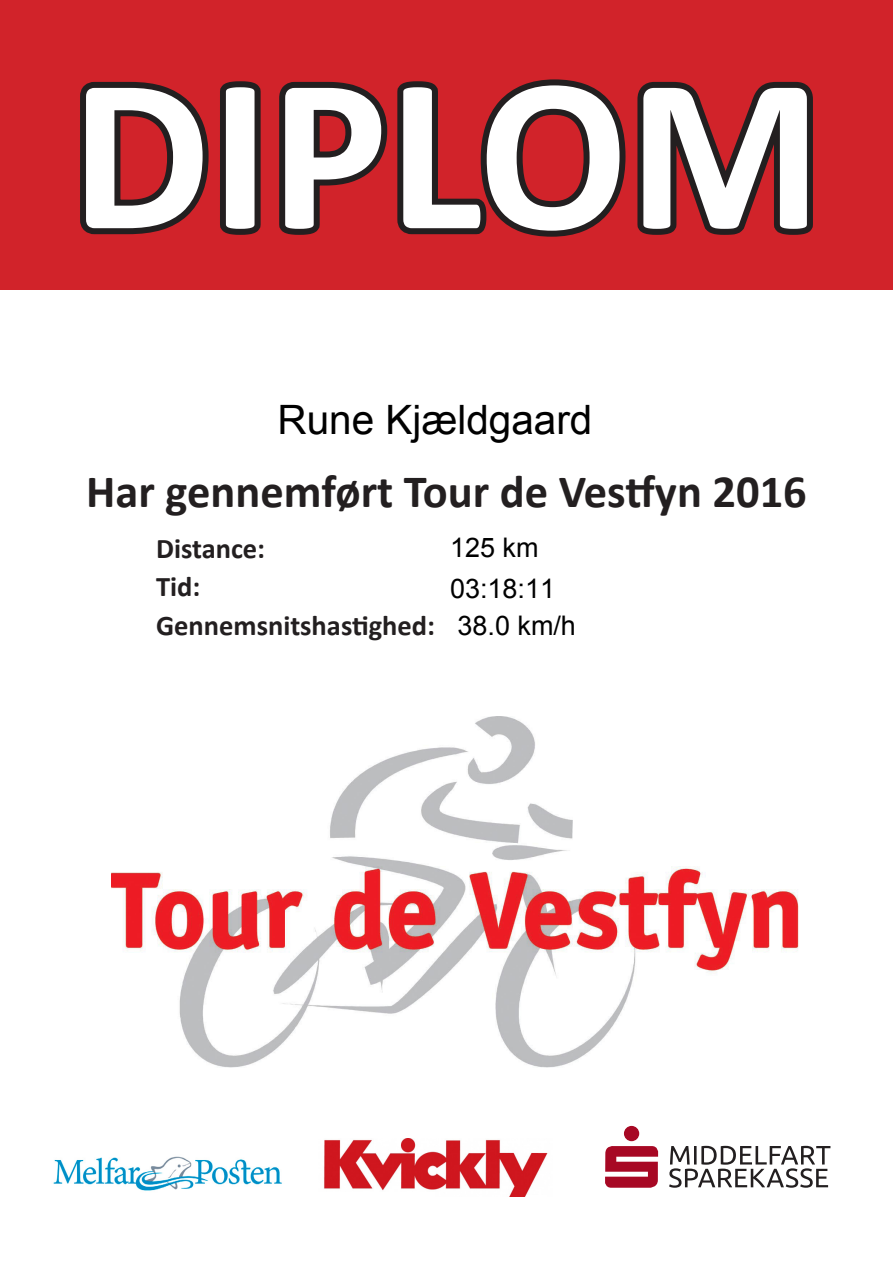
<style>
.page{position:relative;width:893px;height:1263px;background:#fff}
.page>*{position:absolute;margin:0;border:0;box-sizing:border-box;transform-origin:0 0}
.t1{font:700 222px "Calibri";color:#fff}
.t2{font:700 46.5px "Calibri";color:#231f20}
.t3{font:40.5px "Arial";color:#000}
.t4{font:700 28.5px/38.4px "Calibri";color:#231f20}
.t5{font:27px/37.5px "Arial";color:#000}
</style>
<div class="page">
<div style="left:0;top:0;width:893px;height:290px;background:#d1232a"></div>
<svg style="left:80px;top:79px;width:733px;height:158px"></svg>
<img style="left:112px;top:716px;width:687px;height:352px">
<svg style="left:669px;top:1146px;width:161px;height:42px"></svg>
<svg style="left:605px;top:1146px;width:53px;height:42px"></svg>
<div style="left:624px;top:1126px;width:15px;height:15px;background:#a70824;border-radius:50%"></div>
<img style="left:324px;top:1138px;width:224px;height:58px">
<img style="left:53px;top:1156px;width:229px;height:35px">
<h1 class="t1" style="left:71px;top:-2px;width:753px">DIPLOM</h1>
<h3 class="t3" style="left:277px;top:398px;width:317px">Rune Kjældgaard</h3>
<h2 class="t2" style="left:86px;top:459px;width:722px">Har gennemført Tour de Vestfyn 2016</h2>
<p class="t4" style="left:156px;top:528px;width:280px">Distance:<br>Tid:<br>Gennemsnitshastighed:</p>
<p class="t5" style="left:450px;top:529px;width:90px">125 km</p>
<p class="t5" style="left:450px;top:569px;width:127px">03:18:11<br>38.0 km/h</p>
</div>
